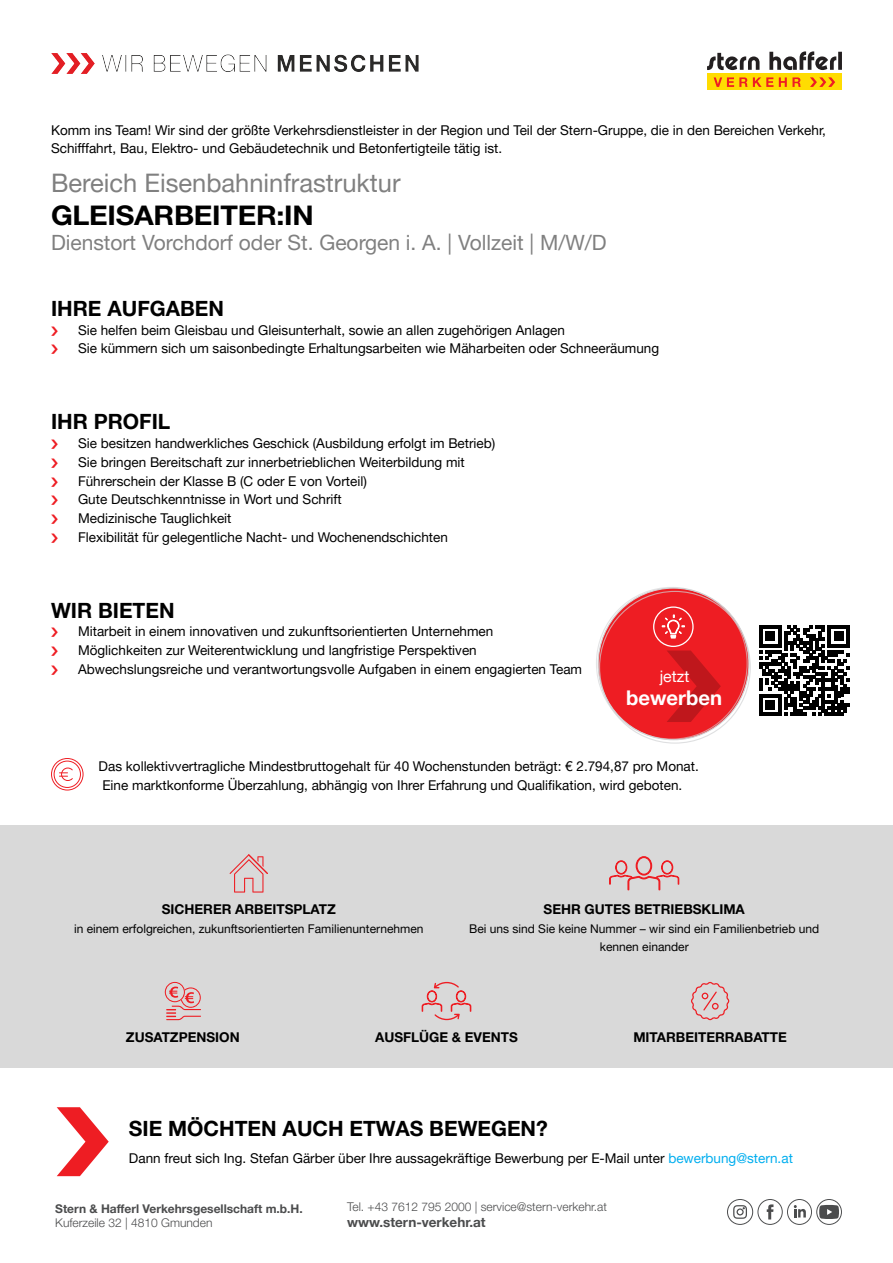
<style>
.page{position:relative;width:893px;height:1263px;background:#fff}
.page>*{position:absolute;margin:0;border:0;box-sizing:border-box;transform-origin:0 0}
.head-job-vorne{font:700 27px "Helvetica Neue LT Pro";letter-spacing:-.01em;color:#000;scale:1.06 1}
.t1{font:25.5px "Helvetica Neue LT Pro";color:#808080}
.head1{font:700 21px "Helvetica Neue LT Pro";color:#000}
.head-job-vorne-2{font:21px "Helvetica Neue LT Pro";color:#808080}
.t2{font:700 20.25px "Helvetica Neue LT Pro";color:#fff}
.t3{font:15.9px "Helvetica Neue LT Pro";color:#fff}
.t4{font:13.5px/18.8px "Helvetica Neue LT Pro";color:#000}
.t5{font:700 13.5px "Helvetica Neue LT Pro";color:#000}
.t6{font:700 13.5px "Helvetica Neue LT Pro";color:#4b4c4d}
.t7{font:12px/18.8px "Helvetica Neue LT Pro";color:#000;text-align:center}
.t8{font:300 12px "Helvetica Neue LT Pro";color:#4b4c4d}
.t9{font:700 12px "Helvetica Neue LT Pro";color:#4b4c4d}
.s1{color:#00aeef}
</style>
<div class="page">
<div style="left:0;top:825px;width:893px;height:242px;background:#d9d9d9"></div>
<div style="left:707px;top:74px;width:135px;height:16px;background:#ffdc01"></div>
<svg style="left:707px;top:51px;width:135px;height:19px"></svg>
<svg style="left:714px;top:77px;width:33px;height:10px"></svg>
<svg style="left:753px;top:77px;width:20px;height:10px"></svg>
<svg style="left:779px;top:77px;width:22px;height:10px"></svg>
<svg style="left:810px;top:77px;width:25px;height:10px"></svg>
<img style="left:51px;top:53px;width:368px;height:20px">
<div style="left:598px;top:588px;width:151px;height:152px;background:#ee1d23;border-radius:50%"></div>
<svg style="left:653px;top:606px;width:68px;height:116px"></svg>
<svg style="left:727px;top:1199px;width:115px;height:26px"></svg>
<svg style="left:57px;top:1107px;width:52px;height:69px"></svg>
<svg style="left:230px;top:854px;width:38px;height:38px"></svg>
<svg style="left:609px;top:856px;width:71px;height:35px"></svg>
<svg style="left:165px;top:982px;width:36px;height:38px"></svg>
<svg style="left:421px;top:982px;width:51px;height:38px"></svg>
<svg style="left:691px;top:982px;width:38px;height:38px"></svg>
<svg style="left:759px;top:625px;width:91px;height:91px"></svg>
<svg style="left:51px;top:758px;width:33px;height:32px"></svg>
<p class="t4" style="left:51px;top:120px;width:776px">Komm ins Team! Wir sind der größte Verkehrsdienstleister in der Region und Teil der Stern-Gruppe, die in den Bereichen Verkehr,<br>Schifffahrt, Bau, Elektro- und Gebäudetechnik und Betonfertigteile tätig ist.</p>
<p class="t1" style="left:51px;top:168px;width:351px">Bereich Eisenbahninfrastruktur</p>
<p class="head-job-vorne" style="left:51px;top:199px;width:249px">GLEISARBEITER:IN</p>
<p class="head-job-vorne-2" style="left:51px;top:230px;width:557px">Dienstort Vorchdorf oder St. Georgen i. A. | Vollzeit | M/W/D</p>
<p class="head1" style="left:51px;top:295px;width:175px">IHRE AUFGABEN</p>
<p class="t4" style="left:78px;top:320px;width:488px">Sie helfen beim Gleisbau und Gleisunterhalt, sowie an allen zugehörigen Anlagen</p>
<p class="t4" style="left:78px;top:339px;width:583px">Sie kümmern sich um saisonbedingte Erhaltungsarbeiten wie Mäharbeiten oder Schneeräumung</p>
<p class="head1" style="left:51px;top:409px;width:121px">IHR PROFIL</p>
<p class="t4" style="left:78px;top:433px;width:419px">Sie besitzen handwerkliches Geschick (Ausbildung erfolgt im Betrieb)</p>
<p class="t4" style="left:78px;top:452px;width:388px">Sie bringen Bereitschaft zur innerbetrieblichen Weiterbildung mit</p>
<p class="t4" style="left:78px;top:471px;width:290px">Führerschein der Klasse B (C oder E von Vorteil)</p>
<p class="t4" style="left:78px;top:490px;width:265px">Gute Deutschkenntnisse in Wort und Schrift</p>
<p class="t4" style="left:78px;top:508px;width:155px">Medizinische Tauglichkeit</p>
<p class="t4" style="left:78px;top:527px;width:371px">Flexibilität für gelegentliche Nacht- und Wochenendschichten</p>
<p class="head1" style="left:51px;top:597px;width:125px">WIR BIETEN</p>
<p class="t4" style="left:78px;top:622px;width:417px">Mitarbeit in einem innovativen und zukunftsorientierten Unternehmen</p>
<p class="t4" style="left:78px;top:641px;width:400px">Möglichkeiten zur Weiterentwicklung und langfristige Perspektiven</p>
<p class="t4" style="left:78px;top:659px;width:506px">Abwechslungsreiche und verantwortungsvolle Aufgaben in einem engagierten Team</p>
<p class="t3" style="left:660px;top:667px;width:31px">jetzt</p>
<p class="t2" style="left:626px;top:685px;width:97px">bewerben</p>
<p class="t4" style="left:99px;top:756px;width:602px">Das kollektivvertragliche Mindestbruttogehalt für 40 Wochenstunden beträgt: € 2.794,87 pro Monat.</p>
<p class="t4" style="left:102px;top:775px;width:581px">Eine marktkonforme Überzahlung, abhängig von Ihrer Erfahrung und Qualifikation, wird geboten.</p>
<p class="t5" style="left:162px;top:901px;width:175px">SICHERER ARBEITSPLATZ</p>
<p class="t7" style="left:74px;top:919px;width:351px">in einem erfolgreichen, zukunftsorientierten Familienunternehmen</p>
<p class="t5" style="left:544px;top:901px;width:203px">SEHR GUTES BETRIEBSKLIMA</p>
<p class="t7" style="left:469px;top:919px;width:352px">Bei uns sind Sie keine Nummer – wir sind ein Familienbetrieb und kennen einander</p>
<p class="t5" style="left:126px;top:1029px;width:115px">ZUSATZPENSION</p>
<p class="t5" style="left:375px;top:1029px;width:144px">AUSFLÜGE &amp; EVENTS</p>
<p class="t5" style="left:633px;top:1029px;width:155px">MITARBEITERRABATTE</p>
<p class="head1" style="left:129px;top:1115px;width:420px">SIE MÖCHTEN AUCH ETWAS BEWEGEN?</p>
<p class="t4" style="left:129px;top:1148px;width:665px">Dann freut sich Ing. Stefan Gärber über Ihre aussagekräftige Bewerbung per E-Mail unter <span class="s1">bewerbung@stern.at</span></p>
<p class="t9" style="left:55px;top:1201px;width:249px">Stern &amp; Hafferl Verkehrsgesellschaft m.b.H.</p>
<p class="t8" style="left:55px;top:1216px;width:159px">Kuferzeile 32 | 4810 Gmunden</p>
<p class="t8" style="left:347px;top:1199px;width:261px">Tel. +43 7612 795 2000 | service@stern-verkehr.at</p>
<p class="t6" style="left:347px;top:1214px;width:140px">www.stern-verkehr.at</p>
</div>
